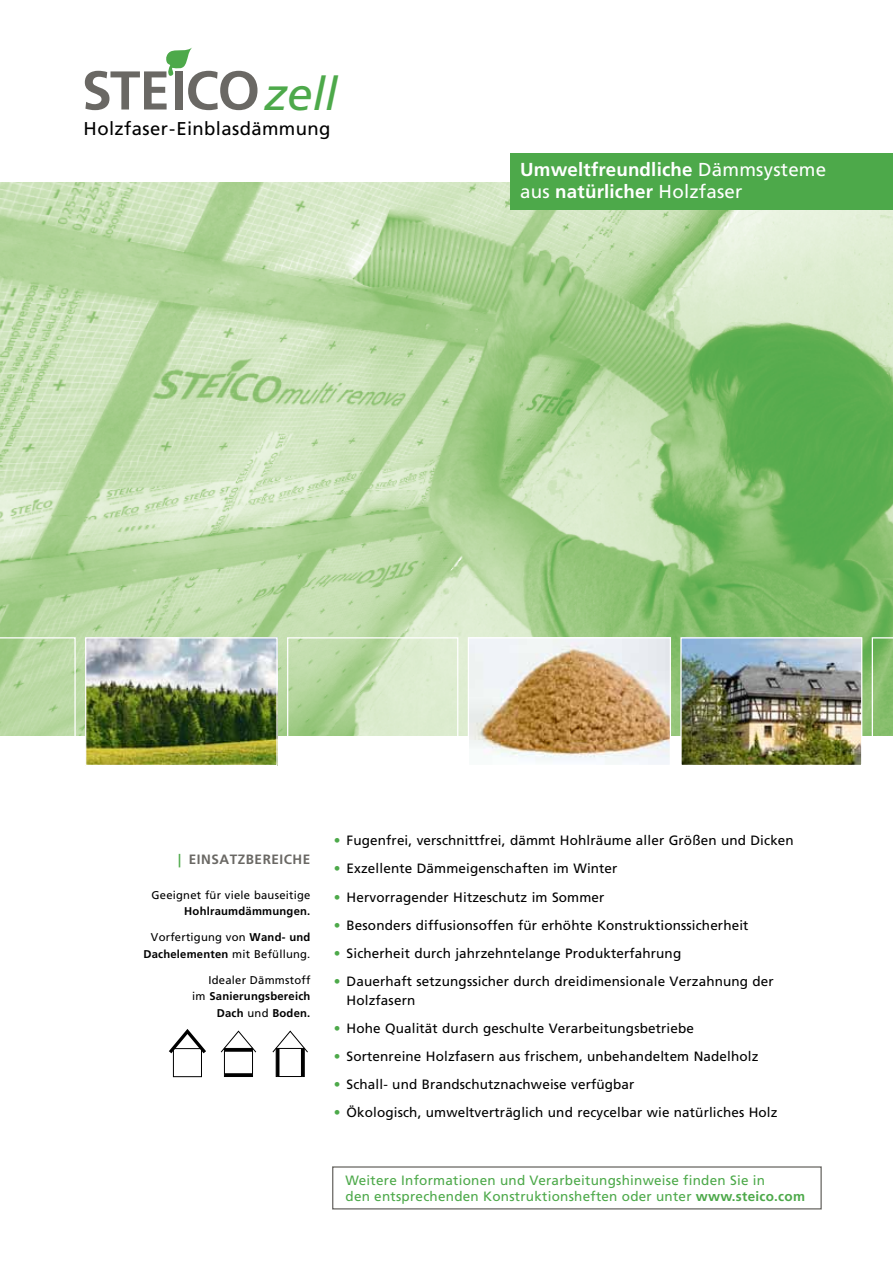
<style>
.page{position:relative;width:893px;height:1263px;background:#fff}
.page>*{position:absolute;margin:0;border:0;box-sizing:border-box;transform-origin:0 0}
.t1{font:italic 46.2px "Frutiger";color:#4da94a}
.t2{font:700 18.75px/22.5px "Frutiger";letter-spacing:.01em;color:#fff}
.t3{font:18.6px "Frutiger";letter-spacing:.02em;color:#000}
.t4{font:13.5px/18.8px "Frutiger";letter-spacing:.01em;color:#000}
.t5{font:13.5px/16.2px "Frutiger";letter-spacing:.02em;color:#4da94a}
.t6{font:700 13.5px "Frutiger";letter-spacing:.04em;color:#6a6864}
.t7{font:11.25px/16.5px "Frutiger";letter-spacing:.02em;color:#000;text-align:right}
.t8{font:700 11.25px/16.5px "Frutiger";letter-spacing:.02em;color:#000;text-align:right}
.s1{font-weight:400}
.s2{color:#4da94a}
.s3{font-weight:700}
.s4{font-weight:700;color:#4da94a}
</style>
<div class="page">
<img style="left:0;top:183px;width:893px;height:553px">
<svg style="left:85px;top:47px;width:172px;height:63px"></svg>
<img style="left:87px;top:639px;width:189px;height:125px">
<div style="left:85px;top:637px;width:193px;height:129px;border:1px solid #fff"></div>
<div style="left:287px;top:637px;width:171px;height:129px;border:1px solid #fff"></div>
<svg style="left:0;top:637px;width:76px;height:99px;background:#bad8a3"></svg>
<svg style="left:872px;top:637px;width:21px;height:99px;background:#8bc173"></svg>
<img style="left:470px;top:639px;width:199px;height:125px">
<div style="left:468px;top:637px;width:203px;height:129px;border:1px solid #fff"></div>
<img style="left:682px;top:639px;width:178px;height:125px">
<div style="left:680px;top:637px;width:182px;height:129px;border:1px solid #fff"></div>
<div style="left:332px;top:1166px;width:490px;height:43px;border:1px solid #6a6864"></div>
<div style="left:276px;top:1048px;width:29px;height:29px;border:1px solid #000"></div>
<svg style="left:272px;top:1030px;width:36px;height:23px"></svg>
<hr style="left:276px;top:1048px;width:3px;height:28px;background:#000">
<hr style="left:301px;top:1048px;width:3px;height:28px;background:#000">
<div style="left:173px;top:1048px;width:29px;height:29px;border:1px solid #000"></div>
<svg style="left:169px;top:1029px;width:37px;height:28px"></svg>
<svg style="left:220px;top:1030px;width:37px;height:47px"></svg>
<svg style="left:224px;top:1048px;width:28px;height:4px"></svg>
<hr style="left:224px;top:1073px;width:28px;height:3px;background:#000">
<div style="left:510px;top:153px;width:383px;height:57px;background:#4da94a"></div>
<h1 class="t1" style="left:265px;top:67px;width:75px">zell</h1>
<h3 class="t3" style="left:84px;top:118px;width:248px">Holzfaser-Einblasdämmung</h3>
<h2 class="t2" style="left:520px;top:158px;width:308px">Umweltfreundliche <span class="s1">Dämmsysteme aus</span> natürlicher <span class="s1">Holzfaser</span></h2>
<p class="t6" style="left:178px;top:851px;width:132px"><span class="s2">|</span> Einsatzbereiche</p>
<p class="t7" style="left:152px;top:887px;width:160px">Geeignet für viele bauseitige</p>
<p class="t8" style="left:184px;top:903px;width:128px">Hohlraumdämmungen.</p>
<p class="t7" style="left:143px;top:929px;width:169px">Vorfertigung von <span class="s3">Wand- und<br>Dachelementen</span> mit Befüllung.</p>
<p class="t8" style="left:192px;top:971px;width:120px"><span class="s1">Idealer Dämmstoff<br>im</span> Sanierungsbereich<br>Dach <span class="s1">und</span> Boden.</p>
<p class="t4" style="left:334px;top:831px;width:462px"><span class="s4">•</span> Fugenfrei, verschnittfrei, dämmt Hohlräume aller Größen und Dicken</p>
<p class="t4" style="left:334px;top:859px;width:285px"><span class="s4">•</span> Exzellente Dämmeigenschaften im Winter</p>
<p class="t4" style="left:334px;top:887px;width:272px"><span class="s4">•</span> Hervorragender Hitzeschutz im Sommer</p>
<p class="t4" style="left:334px;top:916px;width:416px"><span class="s4">•</span> Besonders diffusionsoffen für erhöhte Konstruktionssicherheit</p>
<p class="t4" style="left:334px;top:944px;width:349px"><span class="s4">•</span> Sicherheit durch jahrzehntelange Produkterfahrung</p>
<p class="t4" style="left:347px;top:972px;width:429px;text-indent:-13px"><span class="s4">•</span> Dauerhaft setzungssicher durch dreidimensionale Verzahnung der<br>Holzfasern</p>
<p class="t4" style="left:334px;top:1019px;width:362px"><span class="s4">•</span> Hohe Qualität durch geschulte Verarbeitungsbetriebe</p>
<p class="t4" style="left:334px;top:1047px;width:426px"><span class="s4">•</span> Sortenreine Holzfasern aus frischem, unbehandeltem Nadelholz</p>
<p class="t4" style="left:334px;top:1075px;width:302px"><span class="s4">•</span> Schall- und Brandschutznachweise verfügbar</p>
<p class="t4" style="left:334px;top:1103px;width:445px"><span class="s4">•</span> Ökologisch, umweltverträglich und recycelbar wie natürliches Holz</p>
<p class="t5" style="left:345px;top:1172px;width:461px">Weitere Informationen und Verarbeitungshinweise finden Sie in<br>den entsprechenden Konstruktionsheften oder unter <span class="s3">www.steico.com</span></p>
</div>
